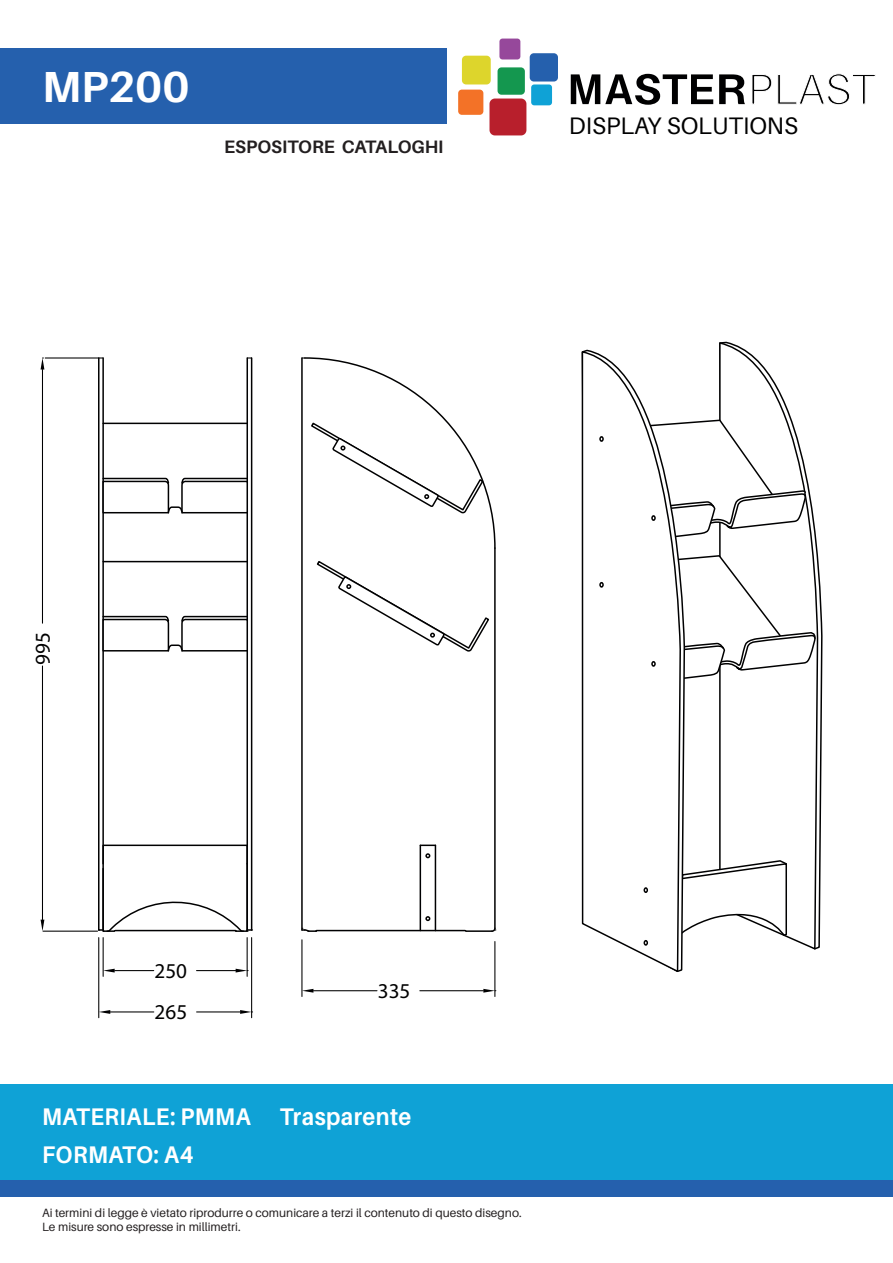
<style>
.page{position:relative;width:893px;height:1263px;background:#fff}
.page>*{position:absolute;margin:0;border:0;box-sizing:border-box;transform-origin:0 0}
.t1{font:700 43.5px "Aileron";color:#fff}
.t2{font:700 24px/38.1px "Aileron";letter-spacing:.02em;color:#fff;scale:.92 1}
.t3{font:23.85px "Aileron";color:#000001}
.t4{font:21.15px/41.4px "Myriad Pro";color:#000001}
.t5{font:700 18px "Aileron";color:#231f20}
.t6{font:12px/14.4px "Aileron";color:#231f20}
</style>
<div class="page">
<hr style="left:246px;top:358px;width:2px;height:572px;background:#000001">
<hr style="left:102px;top:358px;width:2px;height:572px;background:#000001">
<hr style="left:494px;top:548px;width:2px;height:380px;background:#000001">
<hr style="left:466px;top:930px;width:26px;height:2px;background:#000001">
<hr style="left:317px;top:930px;width:148px;height:1px;background:#000001">
<hr style="left:98px;top:358px;width:2px;height:572px;background:#000001">
<hr style="left:251px;top:358px;width:1px;height:572px;background:#000001">
<hr style="left:301px;top:358px;width:2px;height:572px;background:#000001">
<div style="left:102px;top:844px;width:146px;height:20px;border:2px solid #000001"></div>
<svg style="left:420px;top:844px;width:15px;height:2px"></svg>
<hr style="left:435px;top:845px;width:1px;height:85px;background:#000001">
<hr style="left:420px;top:845px;width:1px;height:85px;background:#000001">
<hr style="left:103px;top:561px;width:144px;height:1px;background:#000001">
<hr style="left:103px;top:423px;width:144px;height:1px;background:#000001">
<hr style="left:301px;top:940px;width:1px;height:56px;background:#000001">
<hr style="left:494px;top:941px;width:1px;height:55px;background:#000001">
<hr style="left:313px;top:990px;width:64px;height:1px;background:#000001">
<hr style="left:420px;top:990px;width:63px;height:1px;background:#000001">
<svg style="left:302px;top:989px;width:11px;height:4px"></svg>
<svg style="left:302px;top:928px;width:16px;height:4px"></svg>
<svg style="left:490px;top:927px;width:6px;height:5px"></svg>
<svg style="left:483px;top:989px;width:13px;height:4px"></svg>
<hr style="left:103px;top:937px;width:1px;height:39px;background:#000001">
<hr style="left:247px;top:937px;width:1px;height:39px;background:#000001">
<hr style="left:115px;top:970px;width:39px;height:1px;background:#000001">
<hr style="left:197px;top:970px;width:39px;height:1px;background:#000001">
<svg style="left:103px;top:969px;width:12px;height:3px"></svg>
<svg style="left:236px;top:969px;width:12px;height:3px"></svg>
<hr style="left:98px;top:937px;width:1px;height:81px;background:#000001">
<hr style="left:251px;top:937px;width:1px;height:81px;background:#000001">
<hr style="left:110px;top:1011px;width:44px;height:1px;background:#000001">
<hr style="left:197px;top:1011px;width:43px;height:1px;background:#000001">
<svg style="left:99px;top:1010px;width:11px;height:4px"></svg>
<svg style="left:99px;top:862px;width:154px;height:70px"></svg>
<svg style="left:240px;top:1010px;width:13px;height:4px"></svg>
<hr style="left:43px;top:931px;width:55px;height:1px;background:#000001">
<hr style="left:45px;top:357px;width:58px;height:1px;background:#000001">
<hr style="left:42px;top:666px;width:1px;height:254px;background:#000001">
<hr style="left:42px;top:369px;width:1px;height:254px;background:#000001">
<svg style="left:41px;top:920px;width:3px;height:11px"></svg>
<svg style="left:41px;top:358px;width:3px;height:11px"></svg>
<svg style="left:102px;top:615px;width:145px;height:37px"></svg>
<svg style="left:102px;top:477px;width:145px;height:37px"></svg>
<svg style="left:425px;top:853px;width:5px;height:5px"></svg>
<svg style="left:425px;top:916px;width:5px;height:5px"></svg>
<svg style="left:316px;top:561px;width:173px;height:91px"></svg>
<svg style="left:302px;top:357px;width:194px;height:193px"></svg>
<svg style="left:819px;top:568px;width:4px;height:380px"></svg>
<svg style="left:719px;top:341px;width:100px;height:609px"></svg>
<svg style="left:581px;top:350px;width:101px;height:622px"></svg>
<svg style="left:593px;top:554px;width:223px;height:130px"></svg>
<svg style="left:586px;top:418px;width:221px;height:124px"></svg>
<svg style="left:643px;top:859px;width:145px;height:96px"></svg>
<div style="left:0;top:48px;width:446px;height:75px;background:#2560ad"></div>
<div style="left:0;top:1084px;width:893px;height:106px;background:#0fa2d6"></div>
<div style="left:0;top:1180px;width:893px;height:16px;background:#2560ad"></div>
<div style="left:489px;top:99px;width:37px;height:36px;background:#b81f2c;border-radius:5px"></div>
<div style="left:531px;top:84px;width:21px;height:21px;background:#0fa2d6;border-radius:3px"></div>
<div style="left:498px;top:67px;width:27px;height:28px;background:#14974f;border-radius:4px"></div>
<div style="left:458px;top:90px;width:25px;height:25px;background:#f37227;border-radius:4px"></div>
<div style="left:462px;top:56px;width:29px;height:28px;background:#ddd52c;border-radius:4px"></div>
<div style="left:530px;top:53px;width:28px;height:29px;background:#2560ad;border-radius:4px"></div>
<div style="left:499px;top:39px;width:21px;height:20px;background:#96489b;border-radius:3px"></div>
<svg style="left:571px;top:74px;width:142px;height:31px"></svg>
<svg style="left:719px;top:74px;width:26px;height:30px"></svg>
<svg style="left:752px;top:73px;width:124px;height:32px"></svg>
<h1 class="t1" style="left:42px;top:62px;width:149px">MP200</h1>
<h3 class="t5" style="left:224px;top:136px;width:221px">ESPOSITORE CATALOGHI</h3>
<h3 class="t3" style="left:569px;top:113px;width:231px">DISPLAY SOLUTIONS</h3>
<h3 class="t4" style="left:22px;top:665px;width:34px;rotate:-90deg">995</h3>
<h3 class="t4" style="left:155px;top:950px;width:34px">250<br>265</h3>
<h3 class="t4" style="left:378px;top:970px;width:34px">335</h3>
<h2 class="t2" style="left:42px;top:1097px;width:403px">MATERIALE: PMMA Trasparente<br>FORMATO: A4</h2>
<p class="t6" style="left:42px;top:1205px;width:481px">Ai termini di legge è vietato riprodurre o comunicare a terzi il contenuto di questo disegno.<br>Le misure sono espresse in millimetri.</p>
</div>
